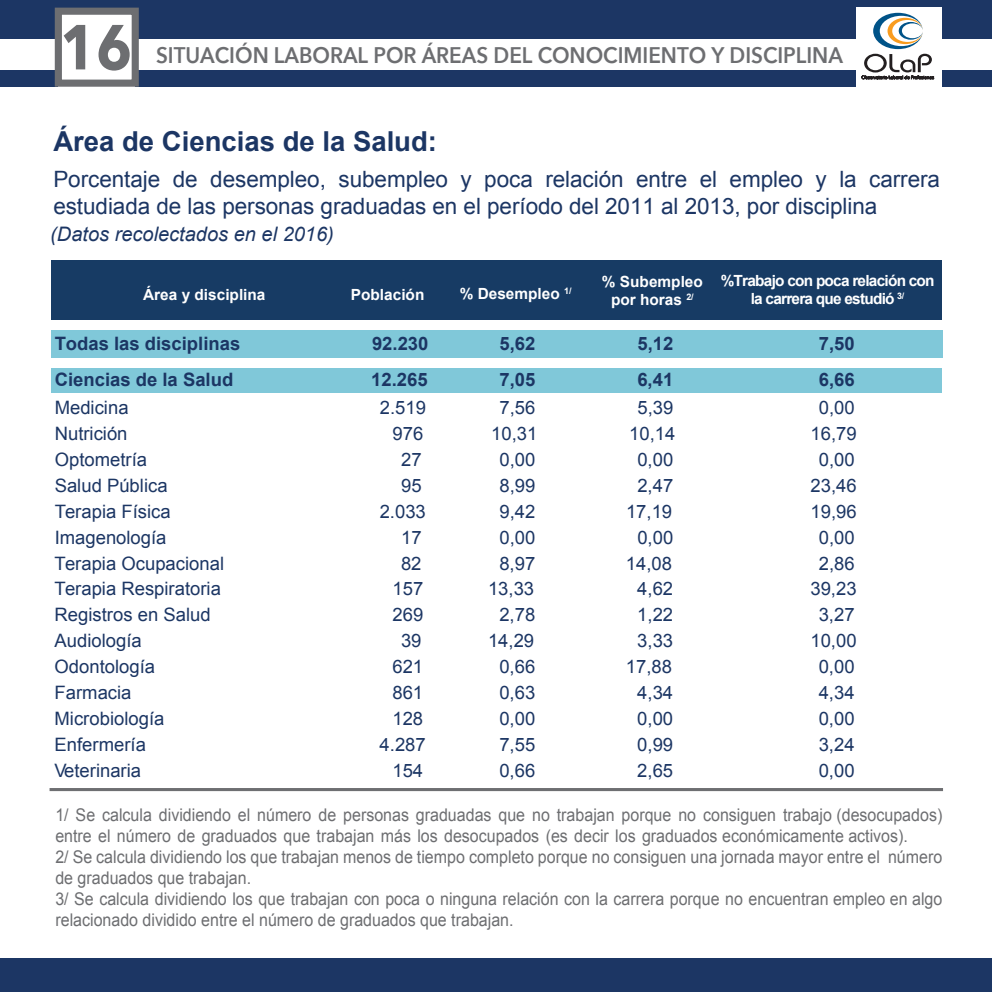
<style>
.page{position:relative;width:992px;height:992px;background:#fff}
.page>*{position:absolute;margin:0;border:0;box-sizing:border-box;transform-origin:0 0}
.t1{font:700 62.75px "Avenir Next";color:#6d6e71;scale:.89 1}
.t2{font:700 27.5px "Arial";color:#1c3664}
.t3{font:22.5px/27px "Arial";letter-spacing:-.005em;color:#1c3664}
.t4{font:600 22.5px "Avenir Next";color:#6d6e71;scale:.92 1}
.t5{font:italic 20px "Arial";color:#1c3664}
.t6{font:18.5px "Arial";color:#1c3664}
.t7{font:700 18.5px "Arial";color:#1c3664}
.t8{font:17.5px/21px "Arial";color:#6d6e71;scale:.91 1}
.t9{font:700 15.5px/18.5px "Arial";color:#fff;text-align:center}
.t10{font:700 15.5px/18.5px "Arial";letter-spacing:-.05em;color:#fff;text-align:center}
</style>
<div class="page">
<div style="left:0;top:70px;width:992px;height:16px;background:#1c3664"></div>
<div style="left:0;top:0;width:992px;height:38px;background:#1c3664"></div>
<div style="left:0;top:958px;width:992px;height:34px;background:#1c3664"></div>
<div style="left:58px;top:11px;width:77px;height:80px;background:#fff"></div>
<div style="left:55px;top:8px;width:84px;height:79px;border:7px solid #6d6e71"></div>
<div style="left:856px;top:7px;width:85px;height:80px;background:#fff"></div>
<svg style="left:861px;top:13px;width:73px;height:66px"></svg>
<div style="left:51px;top:330px;width:892px;height:28px;background:#80c8d9"></div>
<div style="left:51px;top:368px;width:890px;height:24px;background:#80c8d9"></div>
<hr style="left:50px;top:788px;width:893px;height:3px;background:#6e6f72">
<div style="left:51px;top:260px;width:891px;height:60px;background:#173b64"></div>
<h1 class="t1" style="left:60px;top:-7px;width:82px">16</h1>
<p class="t4" style="left:156px;top:36px;width:748px">SITUACIÓN LABORAL POR ÁREAS DEL CONOCIMIENTO Y DISCIPLINA</p>
<h2 class="t2" style="left:53px;top:123px;width:385px">Área de Ciencias de la Salud:</h2>
<p class="t3" style="left:53px;top:165px;width:888px">Porcentaje de desempleo, subempleo y poca relación entre el empleo y la carrera estudiada de las personas graduadas en el período del 2011 al 2013, por disciplina</p>
<p class="t5" style="left:50px;top:221px;width:285px">(Datos recolectados en el 2016)</p>
<p class="t9" style="left:143px;top:285px;width:124px">Área y disciplina</p>
<p class="t9" style="left:351px;top:285px;width:75px">Población</p>
<p class="t9" style="left:460px;top:285px;width:113px">% Desempleo <sup>1/</sup></p>
<p class="t9" style="left:602px;top:272px;width:102px">% Subempleo por horas <sup>2/</sup></p>
<p class="t10" style="left:720px;top:271px;width:215px">%Trabajo con poca relación con la carrera que estudió <sup>3/</sup></p>
<p class="t7" style="left:55px;top:331px;width:187px">Todas las disciplinas</p>
<p class="t7" style="left:372px;top:331px;width:58px">92.230</p>
<p class="t7" style="left:499px;top:331px;width:37px">5,62</p>
<p class="t7" style="left:637px;top:331px;width:37px">5,12</p>
<p class="t7" style="left:819px;top:331px;width:37px">7,50</p>
<p class="t7" style="left:55px;top:368px;width:180px">Ciencias de la Salud</p>
<p class="t7" style="left:371px;top:368px;width:58px">12.265</p>
<p class="t7" style="left:499px;top:368px;width:37px">7,05</p>
<p class="t7" style="left:637px;top:368px;width:37px">6,41</p>
<p class="t7" style="left:819px;top:368px;width:37px">6,66</p>
<p class="t6" style="left:55px;top:396px;width:75px">Medicina</p>
<p class="t6" style="left:380px;top:396px;width:48px">2.519</p>
<p class="t6" style="left:499px;top:396px;width:37px">7,56</p>
<p class="t6" style="left:637px;top:396px;width:37px">5,39</p>
<p class="t6" style="left:819px;top:396px;width:37px">0,00</p>
<p class="t6" style="left:55px;top:422px;width:74px">Nutrición</p>
<p class="t6" style="left:392px;top:422px;width:32px">976</p>
<p class="t6" style="left:491px;top:422px;width:48px">10,31</p>
<p class="t6" style="left:629px;top:422px;width:48px">10,14</p>
<p class="t6" style="left:810px;top:422px;width:48px">16,79</p>
<p class="t6" style="left:55px;top:447px;width:94px">Optometría</p>
<p class="t6" style="left:401px;top:447px;width:22px">27</p>
<p class="t6" style="left:499px;top:447px;width:37px">0,00</p>
<p class="t6" style="left:637px;top:447px;width:37px">0,00</p>
<p class="t6" style="left:819px;top:447px;width:37px">0,00</p>
<p class="t6" style="left:55px;top:473px;width:114px">Salud Pública</p>
<p class="t6" style="left:401px;top:473px;width:22px">95</p>
<p class="t6" style="left:499px;top:473px;width:37px">8,99</p>
<p class="t6" style="left:637px;top:473px;width:37px">2,47</p>
<p class="t6" style="left:810px;top:473px;width:48px">23,46</p>
<p class="t6" style="left:55px;top:499px;width:118px">Terapia Física</p>
<p class="t6" style="left:380px;top:499px;width:48px">2.033</p>
<p class="t6" style="left:499px;top:499px;width:37px">9,42</p>
<p class="t6" style="left:626px;top:499px;width:48px">17,19</p>
<p class="t6" style="left:810px;top:499px;width:48px">19,96</p>
<p class="t6" style="left:55px;top:525px;width:113px">Imagenología</p>
<p class="t6" style="left:401px;top:525px;width:22px">17</p>
<p class="t6" style="left:499px;top:525px;width:37px">0,00</p>
<p class="t6" style="left:637px;top:525px;width:37px">0,00</p>
<p class="t6" style="left:818px;top:525px;width:37px">0,00</p>
<p class="t6" style="left:55px;top:551px;width:171px">Terapia Ocupacional</p>
<p class="t6" style="left:401px;top:551px;width:22px">82</p>
<p class="t6" style="left:499px;top:551px;width:37px">8,97</p>
<p class="t6" style="left:626px;top:551px;width:48px">14,08</p>
<p class="t6" style="left:818px;top:551px;width:37px">2,86</p>
<p class="t6" style="left:55px;top:577px;width:168px">Terapia Respiratoria</p>
<p class="t6" style="left:392px;top:577px;width:32px">157</p>
<p class="t6" style="left:488px;top:577px;width:48px">13,33</p>
<p class="t6" style="left:637px;top:577px;width:37px">4,62</p>
<p class="t6" style="left:810px;top:577px;width:48px">39,23</p>
<p class="t6" style="left:55px;top:603px;width:157px">Registros en Salud</p>
<p class="t6" style="left:392px;top:603px;width:32px">269</p>
<p class="t6" style="left:499px;top:603px;width:37px">2,78</p>
<p class="t6" style="left:637px;top:603px;width:37px">1,22</p>
<p class="t6" style="left:818px;top:603px;width:37px">3,27</p>
<p class="t6" style="left:55px;top:628px;width:89px">Audiología</p>
<p class="t6" style="left:401px;top:628px;width:22px">39</p>
<p class="t6" style="left:488px;top:628px;width:48px">14,29</p>
<p class="t6" style="left:637px;top:628px;width:37px">3,33</p>
<p class="t6" style="left:810px;top:628px;width:48px">10,00</p>
<p class="t6" style="left:55px;top:654px;width:102px">Odontología</p>
<p class="t6" style="left:392px;top:654px;width:32px">621</p>
<p class="t6" style="left:499px;top:654px;width:37px">0,66</p>
<p class="t6" style="left:626px;top:654px;width:48px">17,88</p>
<p class="t6" style="left:818px;top:654px;width:37px">0,00</p>
<p class="t6" style="left:55px;top:680px;width:78px">Farmacia</p>
<p class="t6" style="left:392px;top:680px;width:32px">861</p>
<p class="t6" style="left:499px;top:680px;width:37px">0,63</p>
<p class="t6" style="left:637px;top:680px;width:37px">4,34</p>
<p class="t6" style="left:818px;top:680px;width:37px">4,34</p>
<p class="t6" style="left:55px;top:706px;width:111px">Microbiología</p>
<p class="t6" style="left:392px;top:706px;width:32px">128</p>
<p class="t6" style="left:499px;top:706px;width:37px">0,00</p>
<p class="t6" style="left:637px;top:706px;width:37px">0,00</p>
<p class="t6" style="left:818px;top:706px;width:37px">0,00</p>
<p class="t6" style="left:55px;top:732px;width:93px">Enfermería</p>
<p class="t6" style="left:379px;top:732px;width:48px">4.287</p>
<p class="t6" style="left:499px;top:732px;width:37px">7,55</p>
<p class="t6" style="left:637px;top:732px;width:37px">0,99</p>
<p class="t6" style="left:818px;top:732px;width:37px">3,24</p>
<p class="t6" style="left:55px;top:758px;width:88px">Veterinaria</p>
<p class="t6" style="left:392px;top:758px;width:32px">154</p>
<p class="t6" style="left:499px;top:758px;width:37px">0,66</p>
<p class="t6" style="left:637px;top:758px;width:37px">2,65</p>
<p class="t6" style="left:818px;top:758px;width:37px">0,00</p>
<p class="t8" style="left:55px;top:804px;width:976px">1/ Se calcula dividiendo el número de personas graduadas que no trabajan porque no consiguen trabajo (desocupados) entre el número de graduados que trabajan más los desocupados (es decir los graduados económicamente activos).<br>2/ Se calcula dividiendo los que trabajan menos de tiempo completo porque no consiguen una jornada mayor entre el número de graduados que trabajan.<br>3/ Se calcula dividiendo los que trabajan con poca o ninguna relación con la carrera porque no encuentran empleo en algo relacionado dividido entre el número de graduados que trabajan.</p>
</div>
